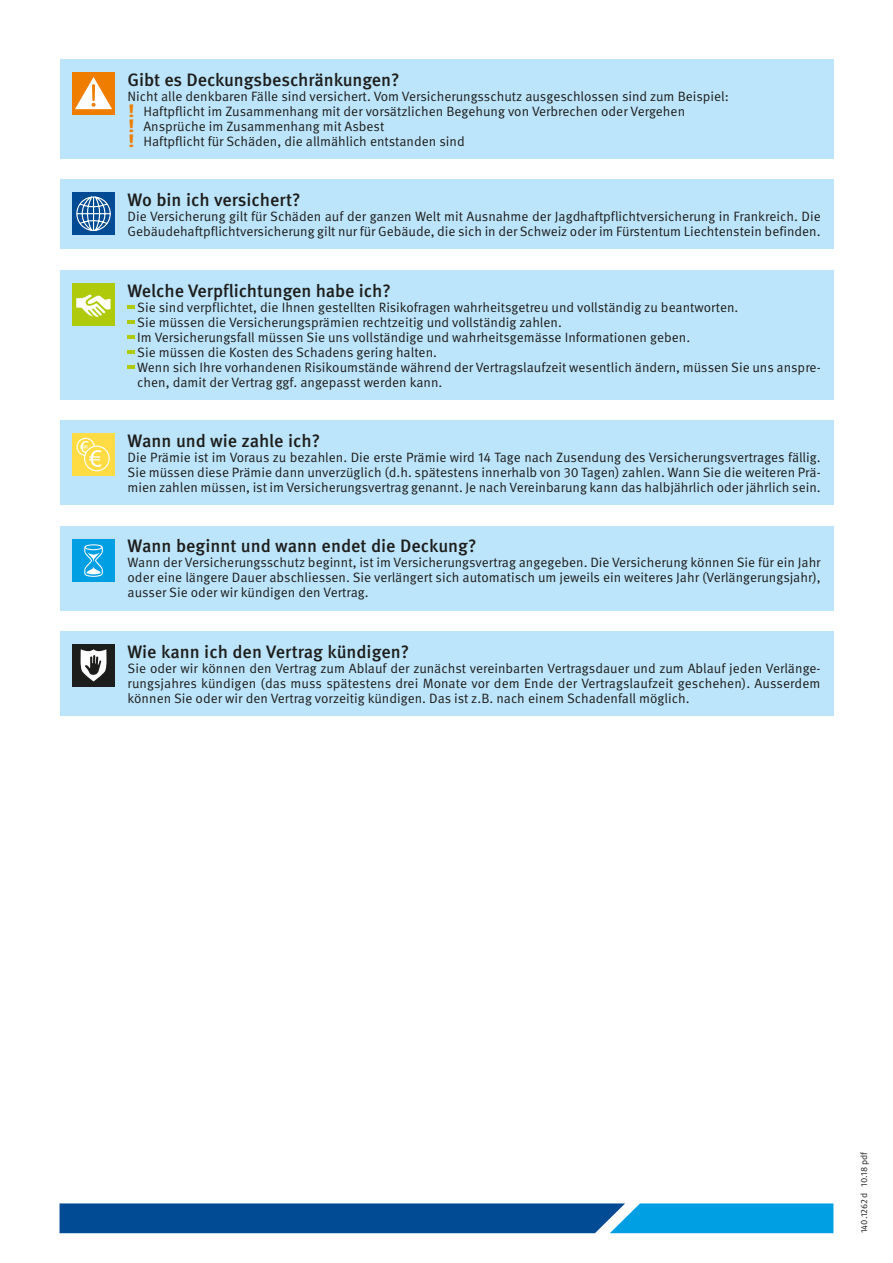
<style>
.page{position:relative;width:893px;height:1263px;background:#fff}
.page>*{position:absolute;margin:0;border:0;box-sizing:border-box;transform-origin:0 0}
.t1{font:500 18px "Meta Pro";letter-spacing:-.005em;color:#1d1d1b}
.t2{font:13.5px/15px "Meta Pro Norm";color:#1d1d1b;text-align:justify}
.t3{font:9px "Meta Pro Norm";color:#1d1d1b}
.s1{font-family:"Meta Pro";font-weight:500;font-size:18px;color:#ef7d00}
</style>
<div class="page">
<div style="left:60px;top:421px;width:773px;height:84px;background:#bce4fa"></div>
<div style="left:60px;top:526px;width:773px;height:84px;background:#bce4fa"></div>
<div style="left:60px;top:631px;width:773px;height:84px;background:#bce4fa"></div>
<div style="left:72px;top:433px;width:43px;height:43px;background:#ffdc44"></div>
<div style="left:77px;top:438px;width:18px;height:18px;border:1px solid #fff;border-radius:50%"></div>
<div style="left:84px;top:446px;width:26px;height:25px;border:1px solid #fff;border-radius:50%"></div>
<svg style="left:80px;top:441px;width:21px;height:26px"></svg>
<div style="left:72px;top:539px;width:43px;height:43px;background:#009fe3"></div>
<svg style="left:84px;top:544px;width:19px;height:33px"></svg>
<div style="left:72px;top:644px;width:43px;height:43px;background:#1d1d1b"></div>
<svg style="left:80px;top:649px;width:27px;height:32px"></svg>
<div style="left:60px;top:270px;width:773px;height:129px;background:#bce4fa"></div>
<svg style="left:128px;top:305px;width:7px;height:4px"></svg>
<svg style="left:128px;top:320px;width:7px;height:4px"></svg>
<svg style="left:128px;top:335px;width:7px;height:4px"></svg>
<svg style="left:128px;top:350px;width:7px;height:4px"></svg>
<svg style="left:128px;top:365px;width:7px;height:4px"></svg>
<div style="left:72px;top:284px;width:43px;height:42px;background:#afca0b"></div>
<svg style="left:76px;top:294px;width:35px;height:23px"></svg>
<svg style="left:60px;top:1203px;width:773px;height:30px;background:#0867ab"></svg>
<div style="left:60px;top:180px;width:773px;height:69px;background:#bce4fa"></div>
<div style="left:60px;top:60px;width:773px;height:99px;background:#bce4fa"></div>
<div style="left:72px;top:192px;width:43px;height:43px;background:#004b93"></div>
<svg style="left:76px;top:196px;width:35px;height:35px"></svg>
<div style="left:72px;top:72px;width:43px;height:43px;background:#ef7d00"></div>
<svg style="left:75px;top:77px;width:37px;height:32px"></svg>
<h1 class="t1" style="left:128px;top:66px;width:274px">Gibt es Deckungsbeschränkungen?</h1>
<p class="t2" style="left:128px;top:88px;width:603px;text-align:left">Nicht alle denkbaren Fälle sind versichert. Vom Versicherungsschutz ausgeschlossen sind zum Beispiel: <span class="s1">!</span> Haftpflicht im Zusammenhang mit der vorsätzlichen Begehung von Verbrechen oder Vergehen<br><span class="s1">!</span> Ansprüche im Zusammenhang mit Asbest<br><span class="s1">!</span> Haftpflicht für Schäden, die allmählich entstanden sind</p>
<h1 class="t1" style="left:128px;top:186px;width:175px">Wo bin ich versichert?</h1>
<p class="t2" style="left:128px;top:208px;width:695px">Die Versicherung gilt für Schäden auf der ganzen Welt mit Ausnahme der Jagdhaftpflichtversicherung in Frankreich. Die<br>Gebäudehaftpflichtversicherung gilt nur für Gebäude, die sich in der Schweiz oder im Fürstentum Liechtenstein befinden.</p>
<h1 class="t1" style="left:128px;top:276px;width:265px">Welche Verpflichtungen habe ich?</h1>
<p class="t2" style="left:137px;top:299px;width:685px;text-align:left">Sie sind verpflichtet, die Ihnen gestellten Risikofragen wahrheitsgetreu und vollständig zu beantworten.<br>Sie müssen die Versicherungsprämien rechtzeitig und vollständig zahlen.<br>Im Versicherungsfall müssen Sie uns vollständige und wahrheitsgemässe Informationen geben.<br>Sie müssen die Kosten des Schadens gering halten.<br>Wenn sich Ihre vorhandenen Risikoumstände während der Vertragslaufzeit wesentlich ändern, müssen Sie uns anspre&shy;chen, damit der Vertrag ggf. angepasst werden kann.</p>
<h1 class="t1" style="left:128px;top:427px;width:194px">Wann und wie zahle ich?</h1>
<p class="t2" style="left:128px;top:449px;width:695px">Die Prämie ist im Voraus zu bezahlen. Die erste Prämie wird 14 Tage nach Zusendung des Versicherungsvertrages fällig.<br>Sie müssen diese Prämie dann unverzüglich (d.h. spätestens innerhalb von 30 Tagen) zahlen. Wann Sie die weiteren Prä&shy;mien zahlen müssen, ist im Versicherungsvertrag genannt. Je nach Vereinbarung kann das halbjährlich oder jährlich sein.</p>
<h1 class="t1" style="left:128px;top:532px;width:350px">Wann beginnt und wann endet die Deckung?</h1>
<p class="t2" style="left:128px;top:554px;width:695px">Wann der Versicherungsschutz beginnt, ist im Versicherungsvertrag angegeben. Die Versicherung können Sie für ein Jahr oder eine längere Dauer abschliessen. Sie verlängert sich automatisch um jeweils ein weiteres Jahr (Verlängerungsjahr), ausser Sie oder wir kündigen den Vertrag.</p>
<h1 class="t1" style="left:128px;top:637px;width:283px">Wie kann ich den Vertrag kündigen?</h1>
<p class="t2" style="left:128px;top:660px;width:695px">Sie oder wir können den Vertrag zum Ablauf der zunächst vereinbarten Vertragsdauer und zum Ablauf jeden Verlänge&shy;rungsjahres kündigen (das muss spätestens drei Monate vor dem Ende der Vertragslaufzeit geschehen). Ausserdem können Sie oder wir den Vertrag vorzeitig kündigen. Das ist z.B. nach einem Schadenfall möglich.</p>
<p class="t3" style="left:857px;top:1233px;width:83px;rotate:-90deg">140.1262d 10.18 pdf</p>
</div>
